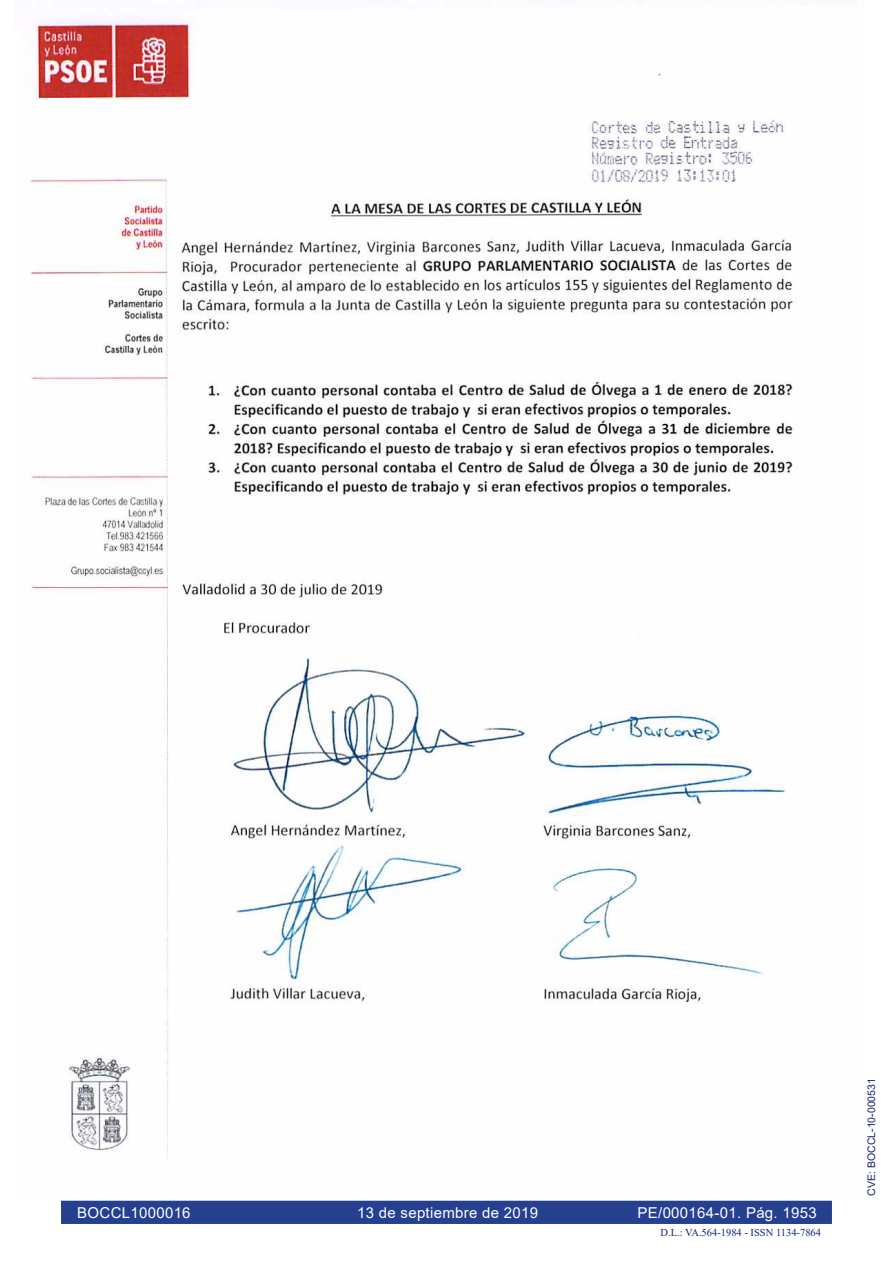
<style>
.page{position:relative;width:893px;height:1263px;background:#fff}
.page>*{position:absolute;margin:0;border:0;box-sizing:border-box;transform-origin:0 0}
.E_CVE{font:15px "Arial";letter-spacing:.02em;color:#fff}
.t1{font:10.5px "Times New Roman";color:#132477}
.t2{font:10.5px "Arial";color:#132477}
</style>
<div class="page">
<div style="left:60px;top:1200px;width:773px;height:25px;background:#25408f"></div>
<div style="left:60px;top:1199px;width:773px;height:26px;border:2px solid #fff"></div>
<img style="left:30px;top:18px;width:803px;height:1182px">
<p class="E_CVE" style="left:77px;top:1202px;width:115px">BOCCL1000016</p>
<p class="E_CVE" style="left:357px;top:1202px;width:183px">13 de septiembre de 2019</p>
<p class="E_CVE" style="left:638px;top:1202px;width:181px">PE/000164-01. Pág. 1953</p>
<p class="t1" style="left:661px;top:1225px;width:162px">D.L.: VA.564-1984 - ISSN 1134-7864</p>
<p class="t2" style="left:864px;top:1195px;width:119px;rotate:-90deg">CVE: BOCCL-10-000531</p>
</div>
